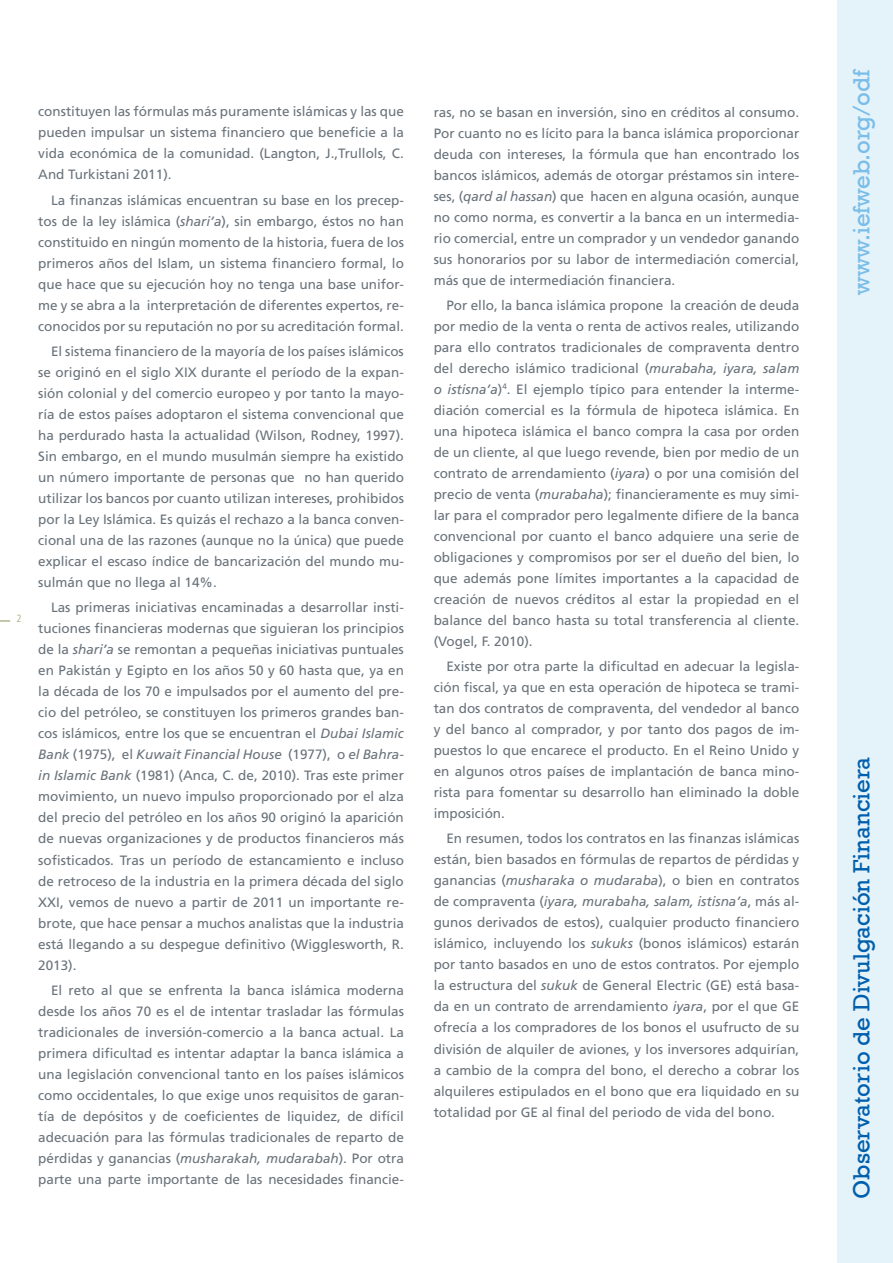
<style>
.page{position:relative;width:893px;height:1263px;background:#fff}
.page>*{position:absolute;margin:0;border:0;box-sizing:border-box;transform-origin:0 0}
.t1{font:24px "Rockwell";color:#005fad}
.t2{font:24px "Rockwell";color:#79bde8}
.t3{font:13.5px/21px "Frutiger";color:#6a737b;text-align:justify}
.t4{font:300 condensed 10.5px "Frutiger";color:#9ea374}
.s1{font-style:italic}
</style>
<div class="page">
<div style="left:838px;top:0;width:55px;height:1263px;background:#e4f2fa"></div>
<p class="t4" style="left:16px;top:612px;width:7px">2</p>
<p class="t3" style="left:38px;top:101px;width:367px">constituyen las fórmulas más puramente islámicas y las que pueden impulsar un sistema financiero que beneficie a la vida económica de la comunidad. (Langton, J.,Trullols, C.<br>And Turkistani 2011).</p>
<p class="t3" style="left:38px;top:190px;width:367px;text-indent:13px">La finanzas islámicas encuentran su base en los precep&shy;tos de la ley islámica (<span class="s1">shari’a</span>), sin embargo, éstos no han constituido en ningún momento de la historia, fuera de los primeros años del Islam, un sistema financiero formal, lo que hace que su ejecución hoy no tenga una base unifor&shy;me y se abra a la interpretación de diferentes expertos, re&shy;conocidos por su reputación no por su acreditación formal.</p>
<p class="t3" style="left:38px;top:341px;width:367px;text-indent:13px">El sistema financiero de la mayoría de los países islámicos se originó en el siglo XIX durante el período de la expan&shy;sión colonial y del comercio europeo y por tanto la mayo&shy;ría de estos países adoptaron el sistema convencional que ha perdurado hasta la actualidad (Wilson, Rodney, 1997).<br>Sin embargo, en el mundo musulmán siempre ha existido un número importante de personas que no han querido utilizar los bancos por cuanto utilizan intereses, prohibidos por la Ley Islámica. Es quizás el rechazo a la banca conven&shy;cional una de las razones (aunque no la única) que puede explicar el escaso índice de bancarización del mundo mu&shy;sulmán que no llega al 14%.</p>
<p class="t3" style="left:38px;top:597px;width:367px;text-indent:13px">Las primeras iniciativas encaminadas a desarrollar insti&shy;tuciones financieras modernas que siguieran los principios de la <span class="s1">shari’a</span> se remontan a pequeñas iniciativas puntuales en Pakistán y Egipto en los años 50 y 60 hasta que, ya en la década de los 70 e impulsados por el aumento del pre&shy;cio del petróleo, se constituyen los primeros grandes ban&shy;cos islámicos, entre los que se encuentran el <span class="s1">Dubai Islamic Bank</span> (1975), el <span class="s1">Kuwait Financial House</span> (1977), o <span class="s1">el Bahra&shy;in Islamic Bank</span> (1981) (Anca, C. de, 2010). Tras este primer movimiento, un nuevo impulso proporcionado por el alza del precio del petróleo en los años 90 originó la aparición de nuevas organizaciones y de productos financieros más sofisticados. Tras un período de estancamiento e incluso de retroceso de la industria en la primera década del siglo XXI, vemos de nuevo a partir de 2011 un importante re&shy;brote, que hace pensar a muchos analistas que la industria está llegando a su despegue definitivo (Wigglesworth, R.<br>2013).</p>
<p class="t3" style="left:38px;top:980px;width:367px;text-indent:13px">El reto al que se enfrenta la banca islámica moderna desde los años 70 es el de intentar trasladar las fórmulas tradicionales de inversión-comercio a la banca actual. La primera dificultad es intentar adaptar la banca islámica a una legislación convencional tanto en los países islámicos como occidentales, lo que exige unos requisitos de garan&shy;tía de depósitos y de coeficientes de liquidez, de difícil adecuación para las fórmulas tradicionales de reparto de pérdidas y ganancias (<span class="s1">musharakah, mudarabah</span>). Por otra parte una parte importante de las necesidades financie-</p>
<p class="t3" style="left:434px;top:102px;width:367px">ras, no se basan en inversión, sino en créditos al consumo.<br>Por cuanto no es lícito para la banca islámica proporcionar deuda con intereses, la fórmula que han encontrado los bancos islámicos, además de otorgar préstamos sin intere&shy;ses, (<span class="s1">qard al hassan</span>) que hacen en alguna ocasión, aunque no como norma, es convertir a la banca en un intermedia&shy;rio comercial, entre un comprador y un vendedor ganando sus honorarios por su labor de intermediación comercial, más que de intermediación financiera.</p>
<p class="t3" style="left:434px;top:295px;width:367px;text-indent:13px">Por ello, la banca islámica propone la creación de deuda por medio de la venta o renta de activos reales, utilizando para ello contratos tradicionales de compraventa dentro del derecho islámico tradicional (<span class="s1">murabaha, iyara, salam o istisna’a</span>)<sup>4</sup>. El ejemplo típico para entender la interme&shy;diación comercial es la fórmula de hipoteca islámica. En una hipoteca islámica el banco compra la casa por orden de un cliente, al que luego revende, bien por medio de un contrato de arrendamiento (<span class="s1">iyara</span>) o por una comisión del precio de venta (<span class="s1">murabaha</span>); financieramente es muy simi&shy;lar para el comprador pero legalmente difiere de la banca convencional por cuanto el banco adquiere una serie de obligaciones y compromisos por ser el dueño del bien, lo que además pone límites importantes a la capacidad de creación de nuevos créditos al estar la propiedad en el balance del banco hasta su total transferencia al cliente. (Vogel, F. 2010).</p>
<p class="t3" style="left:434px;top:656px;width:367px;text-indent:13px">Existe por otra parte la dificultad en adecuar la legisla&shy;ción fiscal, ya que en esta operación de hipoteca se trami&shy;tan dos contratos de compraventa, del vendedor al banco y del banco al comprador, y por tanto dos pagos de im&shy;puestos lo que encarece el producto. En el Reino Unido y en algunos otros países de implantación de banca mino&shy;rista para fomentar su desarrollo han eliminado la doble imposición.</p>
<p class="t3" style="left:434px;top:828px;width:367px;text-indent:13px">En resumen, todos los contratos en las finanzas islámicas están, bien basados en fórmulas de repartos de pérdidas y ganancias (<span class="s1">musharaka o mudaraba</span>), o bien en contratos de compraventa (<span class="s1">iyara, murabaha, salam, istisna’a</span>, más al&shy;gunos derivados de estos), cualquier producto financiero islámico, incluyendo los <span class="s1">sukuks</span> (bonos islámicos) estarán por tanto basados en uno de estos contratos. Por ejemplo la estructura del <span class="s1">sukuk</span> de General Electric (GE) está basa&shy;da en un contrato de arrendamiento <span class="s1">iyara</span>, por el que GE ofrecía a los compradores de los bonos el usufructo de su división de alquiler de aviones, y los inversores adquirían, a cambio de la compra del bono, el derecho a cobrar los alquileres estipulados en el bono que era liquidado en su totalidad por GE al final del periodo de vida del bono.</p>
<h1 class="t2" style="left:847px;top:295px;width:228px;rotate:-90deg">www.iefweb.org/odf</h1>
<h1 class="t1" style="left:847px;top:1199px;width:444px;rotate:-90deg">Observatorio de Divulgación Financiera</h1>
</div>
